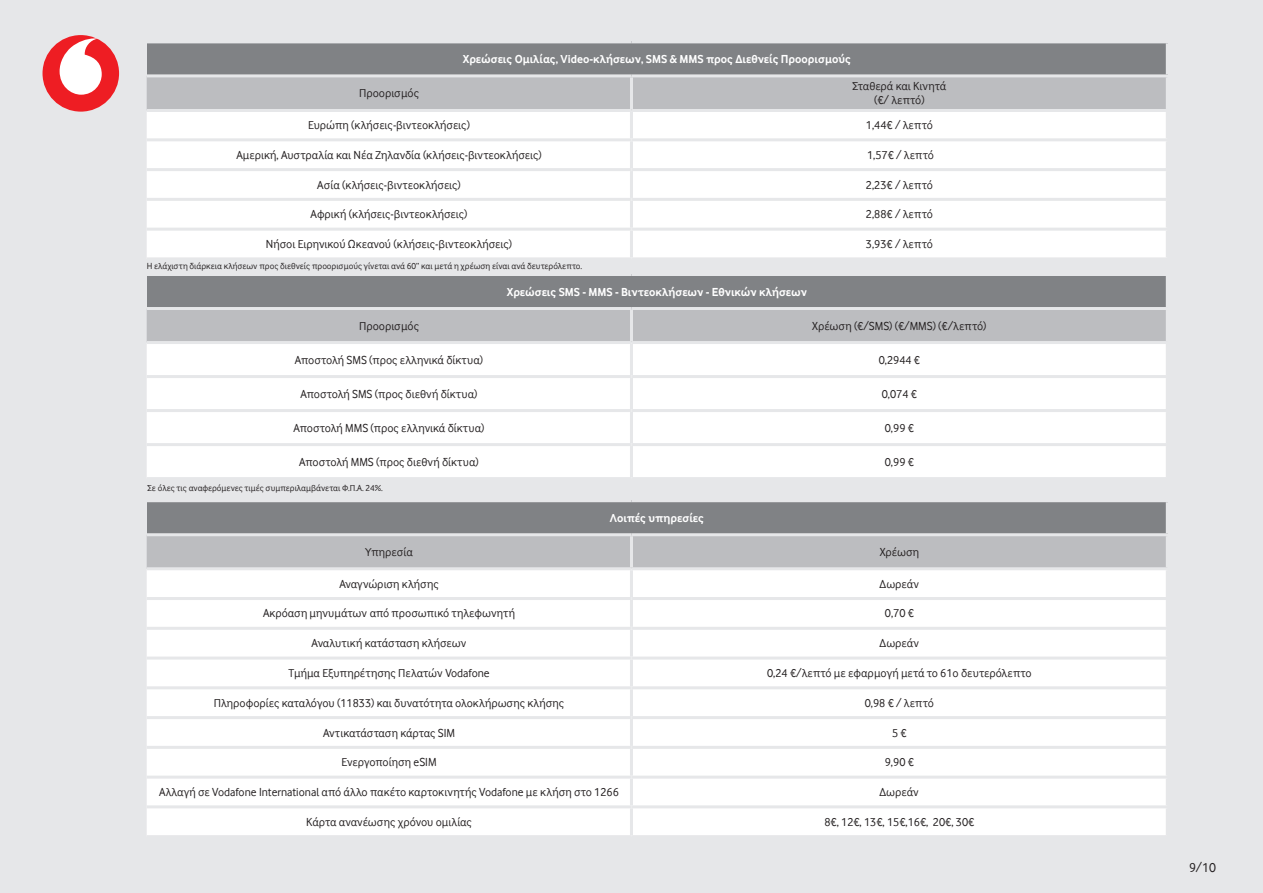
<style>
.page{position:relative;width:1263px;height:893px;background:#e6e7e9}
.page>*{position:absolute;margin:0;border:0;box-sizing:border-box;transform-origin:0 0}
.t1{font:13.5px "Vodafone Rg Greek";color:#231f20}
.t2{font:12px/14.4px "Vodafone Rg Greek";color:#231f20;text-align:center}
.t3{font:700 12px "Vodafone Rg Greek";color:#fff}
.t4{font:9.15px "Vodafone Rg Greek";color:#231f20}
</style>
<div class="page">
<div style="left:43px;top:35px;width:76px;height:77px;background:#ee1d23;border-radius:50%"></div>
<svg style="left:60px;top:38px;width:42px;height:57px"></svg>
<div style="left:147px;top:112px;width:1019px;height:145px;background:#fff"></div>
<hr style="left:147px;top:138px;width:484px;height:3px;background:#e6e7e9">
<hr style="left:147px;top:168px;width:484px;height:3px;background:#e6e7e9">
<hr style="left:147px;top:198px;width:484px;height:3px;background:#e6e7e9">
<hr style="left:147px;top:228px;width:484px;height:3px;background:#e6e7e9">
<hr style="left:630px;top:112px;width:3px;height:26px;background:#e6e7e9">
<hr style="left:630px;top:141px;width:3px;height:27px;background:#e6e7e9">
<hr style="left:630px;top:171px;width:3px;height:27px;background:#e6e7e9">
<hr style="left:630px;top:201px;width:3px;height:27px;background:#e6e7e9">
<hr style="left:630px;top:231px;width:3px;height:26px;background:#e6e7e9">
<hr style="left:631px;top:138px;width:538px;height:3px;background:#e6e7e9">
<hr style="left:631px;top:168px;width:538px;height:3px;background:#e6e7e9">
<hr style="left:631px;top:198px;width:538px;height:3px;background:#e6e7e9">
<hr style="left:631px;top:228px;width:538px;height:3px;background:#e6e7e9">
<div style="left:147px;top:42px;width:1020px;height:34px;background:#808285"></div>
<div style="left:147px;top:77px;width:1019px;height:32px;background:#bcbdc0"></div>
<hr style="left:1166px;top:43px;width:3px;height:31px;background:#e6e7e9">
<hr style="left:147px;top:74px;width:484px;height:3px;background:#e6e7e9">
<hr style="left:631px;top:74px;width:538px;height:3px;background:#e6e7e9">
<hr style="left:630px;top:77px;width:3px;height:32px;background:#e6e7e9">
<hr style="left:147px;top:40px;width:484px;height:3px;background:#e6e7e9">
<hr style="left:631px;top:40px;width:538px;height:3px;background:#e6e7e9">
<div style="left:147px;top:501px;width:1020px;height:34px;background:#808285"></div>
<div style="left:147px;top:536px;width:1019px;height:31px;background:#bcbdc0"></div>
<div style="left:147px;top:570px;width:1019px;height:265px;background:#fff"></div>
<hr style="left:147px;top:499px;width:484px;height:3px;background:#e6e7e9">
<hr style="left:631px;top:499px;width:538px;height:3px;background:#e6e7e9">
<hr style="left:147px;top:533px;width:484px;height:3px;background:#e6e7e9">
<hr style="left:147px;top:597px;width:484px;height:3px;background:#e6e7e9">
<hr style="left:147px;top:627px;width:484px;height:3px;background:#e6e7e9">
<hr style="left:147px;top:657px;width:484px;height:3px;background:#e6e7e9">
<hr style="left:147px;top:686px;width:484px;height:3px;background:#e6e7e9">
<hr style="left:147px;top:716px;width:484px;height:3px;background:#e6e7e9">
<hr style="left:147px;top:746px;width:484px;height:3px;background:#e6e7e9">
<hr style="left:147px;top:776px;width:484px;height:3px;background:#e6e7e9">
<hr style="left:147px;top:805px;width:484px;height:3px;background:#e6e7e9">
<hr style="left:631px;top:533px;width:538px;height:3px;background:#e6e7e9">
<hr style="left:630px;top:536px;width:3px;height:31px;background:#e6e7e9">
<hr style="left:630px;top:570px;width:3px;height:27px;background:#e6e7e9">
<hr style="left:1166px;top:502px;width:3px;height:31px;background:#e6e7e9">
<hr style="left:630px;top:600px;width:3px;height:27px;background:#e6e7e9">
<hr style="left:630px;top:630px;width:3px;height:27px;background:#e6e7e9">
<hr style="left:630px;top:660px;width:3px;height:26px;background:#e6e7e9">
<hr style="left:630px;top:689px;width:3px;height:27px;background:#e6e7e9">
<hr style="left:630px;top:719px;width:3px;height:27px;background:#e6e7e9">
<hr style="left:630px;top:749px;width:3px;height:27px;background:#e6e7e9">
<hr style="left:630px;top:779px;width:3px;height:26px;background:#e6e7e9">
<hr style="left:630px;top:808px;width:3px;height:27px;background:#e6e7e9">
<hr style="left:631px;top:597px;width:538px;height:3px;background:#e6e7e9">
<hr style="left:631px;top:627px;width:538px;height:3px;background:#e6e7e9">
<hr style="left:631px;top:657px;width:538px;height:3px;background:#e6e7e9">
<hr style="left:631px;top:686px;width:538px;height:3px;background:#e6e7e9">
<hr style="left:631px;top:716px;width:538px;height:3px;background:#e6e7e9">
<hr style="left:631px;top:746px;width:538px;height:3px;background:#e6e7e9">
<hr style="left:631px;top:776px;width:538px;height:3px;background:#e6e7e9">
<hr style="left:631px;top:805px;width:538px;height:3px;background:#e6e7e9">
<div style="left:147px;top:274px;width:1020px;height:34px;background:#808285"></div>
<div style="left:147px;top:310px;width:1019px;height:31px;background:#bcbdc0"></div>
<div style="left:147px;top:344px;width:1019px;height:133px;background:#fff"></div>
<hr style="left:147px;top:273px;width:484px;height:3px;background:#e6e7e9">
<hr style="left:631px;top:273px;width:538px;height:3px;background:#e6e7e9">
<hr style="left:147px;top:307px;width:484px;height:3px;background:#e6e7e9">
<hr style="left:147px;top:375px;width:484px;height:3px;background:#e6e7e9">
<hr style="left:147px;top:409px;width:484px;height:3px;background:#e6e7e9">
<hr style="left:147px;top:443px;width:484px;height:3px;background:#e6e7e9">
<hr style="left:631px;top:307px;width:538px;height:3px;background:#e6e7e9">
<hr style="left:630px;top:310px;width:3px;height:31px;background:#e6e7e9">
<hr style="left:630px;top:344px;width:3px;height:31px;background:#e6e7e9">
<hr style="left:1166px;top:276px;width:3px;height:31px;background:#e6e7e9">
<hr style="left:630px;top:378px;width:3px;height:31px;background:#e6e7e9">
<hr style="left:630px;top:412px;width:3px;height:31px;background:#e6e7e9">
<hr style="left:630px;top:446px;width:3px;height:31px;background:#e6e7e9">
<hr style="left:631px;top:375px;width:538px;height:3px;background:#e6e7e9">
<hr style="left:631px;top:409px;width:538px;height:3px;background:#e6e7e9">
<hr style="left:631px;top:443px;width:538px;height:3px;background:#e6e7e9">
<p class="t3" style="left:463px;top:52px;width:390px">Χρεώσεις Ομιλίας, Video-κλήσεων, SMS &amp; MMS προς Διεθνείς Προορισμούς</p>
<p class="t2" style="left:359px;top:86px;width:61px">Προορισμός</p>
<p class="t2" style="left:852px;top:79px;width:95px">Σταθερά και Κινητά (€/ λεπτό)</p>
<p class="t2" style="left:308px;top:118px;width:163px">Ευρώπη (κλήσεις-βιντεοκλήσεις)</p>
<p class="t2" style="left:866px;top:118px;width:68px">1,44€ / λεπτό</p>
<p class="t2" style="left:236px;top:148px;width:307px">Αμερική, Αυστραλία και Νέα Ζηλανδία (κλήσεις-βιντεοκλήσεις)</p>
<p class="t2" style="left:867px;top:148px;width:68px">1,57€ / λεπτό</p>
<p class="t2" style="left:317px;top:177px;width:145px">Ασία (κλήσεις-βιντεοκλήσεις)</p>
<p class="t2" style="left:866px;top:177px;width:68px">2,23€ / λεπτό</p>
<p class="t2" style="left:311px;top:207px;width:158px">Αφρική (κλήσεις-βιντεοκλήσεις)</p>
<p class="t2" style="left:866px;top:207px;width:68px">2,88€ / λεπτό</p>
<p class="t2" style="left:266px;top:237px;width:248px">Νήσοι Ειρηνικού Ωκεανού (κλήσεις-βιντεοκλήσεις)</p>
<p class="t2" style="left:866px;top:237px;width:68px">3,93€ / λεπτό</p>
<p class="t4" style="left:147px;top:261px;width:437px">Η ελάχιστη διάρκεια κλήσεων προς διεθνείς προορισμούς γίνεται ανά 60’’ και μετά η χρέωση είναι ανά δευτερόλεπτο.</p>
<p class="t3" style="left:507px;top:285px;width:302px">Χρεώσεις SMS - MMS - Βιντεοκλήσεων - Εθνικών κλήσεων</p>
<p class="t2" style="left:359px;top:318px;width:61px">Προορισμός</p>
<p class="t2" style="left:812px;top:318px;width:176px">Χρέωση (€/SMS) (€/MMS) (€/λεπτό)</p>
<p class="t2" style="left:295px;top:352px;width:190px">Αποστολή SMS (προς ελληνικά δίκτυα)</p>
<p class="t2" style="left:879px;top:352px;width:43px">0,2944 €</p>
<p class="t2" style="left:301px;top:386px;width:178px">Αποστολή SMS (προς διεθνή δίκτυα)</p>
<p class="t2" style="left:882px;top:386px;width:37px">0,074 €</p>
<p class="t2" style="left:294px;top:420px;width:192px">Αποστολή MMS (προς ελληνικά δίκτυα)</p>
<p class="t2" style="left:885px;top:420px;width:31px">0,99 €</p>
<p class="t2" style="left:299px;top:454px;width:181px">Αποστολή MMS (προς διεθνή δίκτυα)</p>
<p class="t2" style="left:885px;top:454px;width:31px">0,99 €</p>
<p class="t4" style="left:148px;top:483px;width:237px">Σε όλες τις αναφερόμενες τιμές συμπεριλαμβάνεται Φ.Π.Α. 24%.</p>
<p class="t3" style="left:610px;top:511px;width:96px">Λοιπές υπηρεσίες</p>
<p class="t2" style="left:365px;top:545px;width:49px">Υπηρεσία</p>
<p class="t2" style="left:880px;top:545px;width:41px">Χρέωση</p>
<p class="t2" style="left:339px;top:576px;width:101px">Αναγνώριση κλήσης</p>
<p class="t2" style="left:880px;top:576px;width:41px">Δωρεάν</p>
<p class="t2" style="left:263px;top:606px;width:254px">Ακρόαση μηνυμάτων από προσωπικό τηλεφωνητή</p>
<p class="t2" style="left:885px;top:606px;width:31px">0,70 €</p>
<p class="t2" style="left:312px;top:636px;width:156px">Αναλυτική κατάσταση κλήσεων</p>
<p class="t2" style="left:880px;top:636px;width:41px">Δωρεάν</p>
<p class="t2" style="left:288px;top:666px;width:203px">Τμήμα Εξυπηρέτησης Πελατών Vodafone</p>
<p class="t2" style="left:767px;top:666px;width:266px">0,24 €/λεπτό με εφαρμογή μετά το 61ο δευτερόλεπτο</p>
<p class="t2" style="left:214px;top:695px;width:352px">Πληροφορίες καταλόγου (11833) και δυνατότητα ολοκλήρωσης κλήσης</p>
<p class="t2" style="left:865px;top:695px;width:71px">0,98 € / λεπτό</p>
<p class="t2" style="left:323px;top:725px;width:133px">Αντικατάσταση κάρτας SIM</p>
<p class="t2" style="left:892px;top:725px;width:16px">5 €</p>
<p class="t2" style="left:342px;top:755px;width:96px">Ενεργοποίηση eSIM</p>
<p class="t2" style="left:885px;top:755px;width:31px">9,90 €</p>
<p class="t2" style="left:159px;top:785px;width:461px">Αλλαγή σε Vodafone International από άλλο πακέτο καρτοκινητής Vodafone με κλήση στο 1266</p>
<p class="t2" style="left:880px;top:785px;width:41px">Δωρεάν</p>
<p class="t2" style="left:306px;top:814px;width:167px">Κάρτα ανανέωσης χρόνου ομιλίας</p>
<p class="t2" style="left:824px;top:814px;width:151px">8€, 12€, 13€, 15€,16€, 20€, 30€</p>
<p class="t1" style="left:1189px;top:860px;width:28px">9/10</p>
</div>
